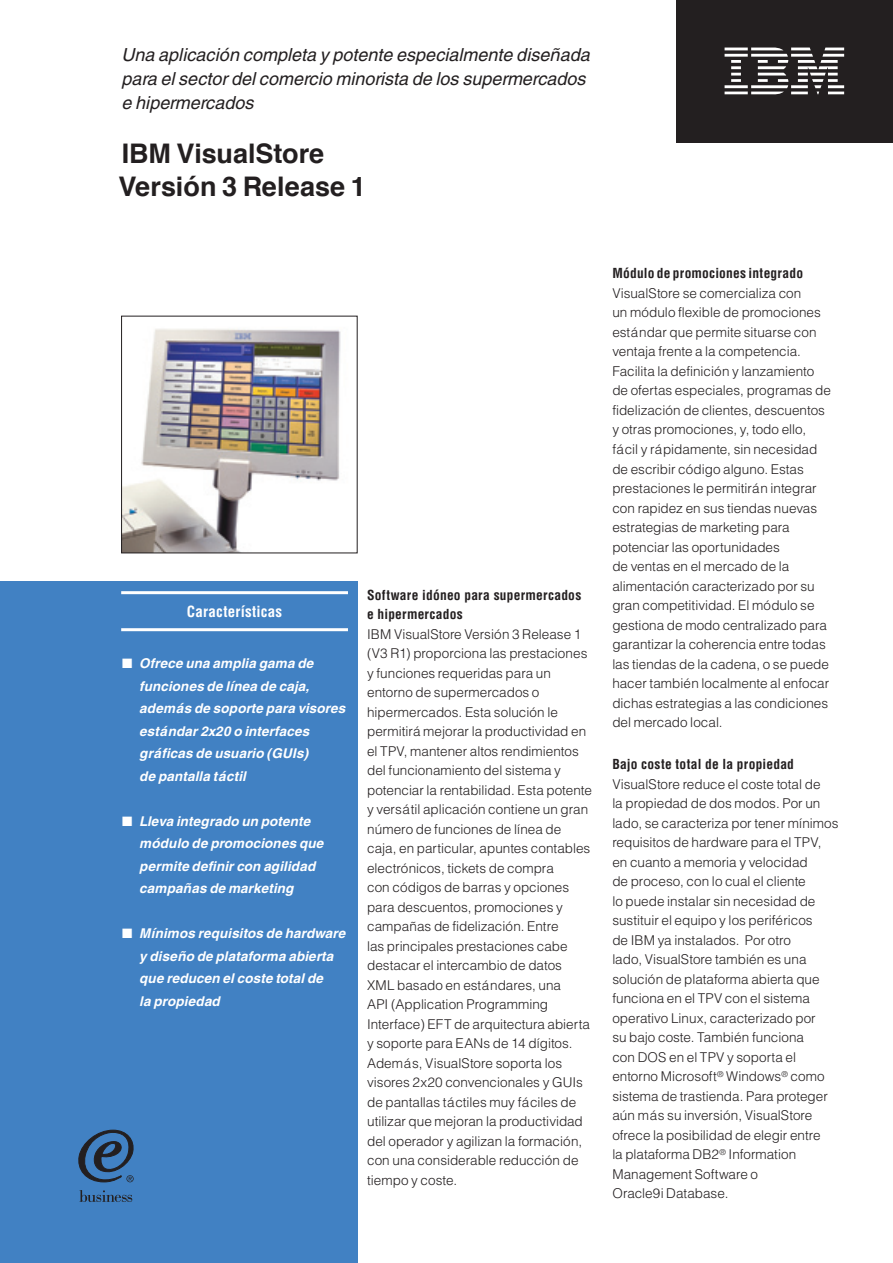
<style>
.page{position:relative;width:893px;height:1263px;background:#fff}
.page>*{position:absolute;margin:0;border:0;box-sizing:border-box;transform-origin:0 0}
.t1{font:700 27px/33px "Helvetica";color:#231f20}
.t2{font:italic 18px/24px "Helvetica";color:#231f20}
.t3{font:700 condensed 15px "Helvetica";letter-spacing:.015em;color:#fff}
.t4{font:300 13.5px/19.5px "Helvetica";color:#231f20}
.t5{font:italic 700 13.5px/22.5px "Helvetica";letter-spacing:.01em;color:#fff}
.t6{font:700 condensed 13.5px/19.5px "Helvetica";letter-spacing:.015em;color:#231f20}
</style>
<div class="page">
<div style="left:0;top:581px;width:358px;height:682px;background:#4181c3"></div>
<div style="left:676px;top:0;width:217px;height:142px;background:#231f20"></div>
<svg style="left:725px;top:48px;width:119px;height:46px"></svg>
<svg style="left:79px;top:1190px;width:53px;height:12px"></svg>
<svg style="left:78px;top:1129px;width:56px;height:54px"></svg>
<img style="left:123px;top:329px;width:218px;height:222px">
<div style="left:121px;top:316px;width:237px;height:237px;border:1px solid #231f20"></div>
<hr style="left:121px;top:591px;width:227px;height:3px;background:#fff">
<hr style="left:121px;top:628px;width:227px;height:3px;background:#fff">
<h2 class="t2" style="left:121px;top:42px;width:470px">Una aplicación completa y potente especialmente diseñada para el sector del comercio minorista de los supermercados e hipermercados</h2>
<h1 class="t1" style="left:119px;top:139px;width:249px">IBM VisualStore<br>Versión 3 Release 1</h1>
<p class="t3" style="left:187px;top:602px;width:97px">Características</p>
<p class="t5" style="left:139px;top:652px;width:208px">Ofrece una amplia gama de funciones de línea de caja, además de soporte para visores estándar 2x20 o interfaces gráficas de usuario (GUIs)<br>de pantalla táctil</p>
<p class="t5" style="left:139px;top:810px;width:186px">Lleva integrado un potente módulo de promociones que permite definir con agilidad campañas de marketing</p>
<p class="t5" style="left:139px;top:922px;width:208px">Mínimos requisitos de hardware y diseño de plataforma abierta que reducen el coste total de<br>la propiedad</p>
<p class="t6" style="left:367px;top:585px;width:216px">Software idóneo para supermercados e hipermercados</p>
<p class="t4" style="left:367px;top:624px;width:226px">IBM VisualStore Versión 3 Release 1 (V3 R1) proporciona las prestaciones y funciones requeridas para un entorno de supermercados o hipermercados. Esta solución le permitirá mejorar la productividad en el TPV, mantener altos rendimientos del funcionamiento del sistema y potenciar la rentabilidad. Esta potente y versátil aplicación contiene un gran número de funciones de línea de caja, en particular, apuntes contables electrónicos, tickets de compra<br>con códigos de barras y opciones para descuentos, promociones y campañas de fidelización. Entre<br>las principales prestaciones cabe destacar el intercambio de datos XML basado en estándares, una<br>API (Application Programming Interface) EFT de arquitectura abierta y soporte para EANs de 14 dígitos.<br>Además, VisualStore soporta los visores 2x20 convencionales y GUIs de pantallas táctiles muy fáciles de utilizar que mejoran la productividad del operador y agilizan la formación, con una considerable reducción de tiempo y coste.</p>
<p class="t6" style="left:612px;top:264px;width:192px">Módulo de promociones integrado</p>
<p class="t4" style="left:612px;top:283px;width:220px">VisualStore se comercializa con<br>un módulo flexible de promociones estándar que permite situarse con ventaja frente a la competencia.<br>Facilita la definición y lanzamiento de ofertas especiales, programas de fidelización de clientes, descuentos y otras promociones, y, todo ello, fácil y rápidamente, sin necesidad de escribir código alguno. Estas prestaciones le permitirán integrar con rapidez en sus tiendas nuevas estrategias de marketing para potenciar las oportunidades<br>de ventas en el mercado de la alimentación caracterizado por su gran competitividad. El módulo se gestiona de modo centralizado para garantizar la coherencia entre todas las tiendas de la cadena, o se puede hacer también localmente al enfocar dichas estrategias a las condiciones del mercado local.</p>
<p class="t6" style="left:612px;top:754px;width:183px">Bajo coste total de la propiedad</p>
<p class="t4" style="left:612px;top:774px;width:228px">VisualStore reduce el coste total de<br>la propiedad de dos modos. Por un lado, se caracteriza por tener mínimos requisitos de hardware para el TPV, en cuanto a memoria y velocidad<br>de proceso, con lo cual el cliente<br>lo puede instalar sin necesidad de sustituir el equipo y los periféricos<br>de IBM ya instalados. Por otro<br>lado, VisualStore también es una solución de plataforma abierta que funciona en el TPV con el sistema operativo Linux, caracterizado por<br>su bajo coste. También funciona<br>con DOS en el TPV y soporta el entorno Microsoft<sup>®</sup> Windows<sup>®</sup> como sistema de trastienda. Para proteger aún más su inversión, VisualStore ofrece la posibilidad de elegir entre<br>la plataforma DB2<sup>®</sup> Information<br>Management Software o<br>Oracle9i Database.</p>
</div>
